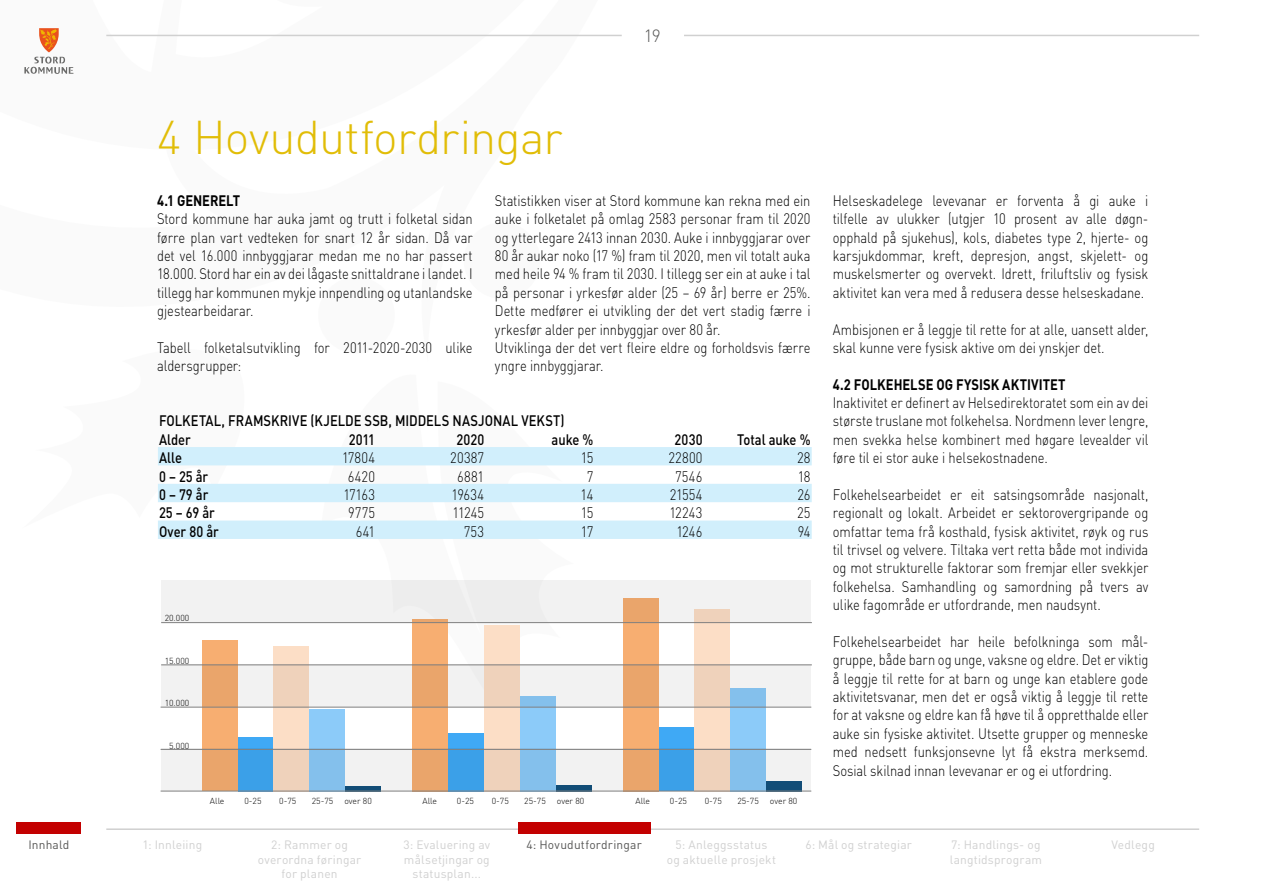
<style>
.page{position:relative;width:1263px;height:893px;background:#fff}
.page>*{position:absolute;margin:0;border:0;box-sizing:border-box;transform-origin:0 0}
.t1{font:300 46.8px "DIN";letter-spacing:-.015em;color:#e1bd07}
.t2{font:300 17.55px "DIN";color:#575756}
.t3{font:300 15px/18.3px "DIN";letter-spacing:-.005em;color:#000;text-align:justify;scale:.86 1}
.t4{font:500 15px/18.3px "DIN";color:#000;scale:.86 1}
.t5{font:700 15px "DIN";color:#000;scale:.86 1}
.t6{font:12px/14.4px "DIN";letter-spacing:.015em;color:#d0d0d0;text-align:center}
.t7{font:12px "DIN";letter-spacing:.015em;color:#575756}
.t8{font:300 8.7px "DIN";color:#000}
</style>
<div class="page">
<hr style="left:106px;top:828px;width:1093px;height:2px;background:#d0d0d0">
<svg style="left:24px;top:28px;width:49px;height:46px"></svg>
<hr style="left:106px;top:35px;width:516px;height:1px;background:#d0d0d0">
<hr style="left:684px;top:35px;width:515px;height:1px;background:#d0d0d0">
<div style="left:17px;top:823px;width:64px;height:11px;background:#c30000"></div>
<div style="left:518px;top:823px;width:132px;height:11px;background:#c30000"></div>
<svg style="left:158px;top:447px;width:654px;height:92px;fill:#d1effc"></svg>
<div style="left:202px;top:640px;width:36px;height:151px;background:#f7ae71"></div>
<div style="left:238px;top:737px;width:35px;height:54px;background:#3fa9f5"></div>
<div style="left:273px;top:646px;width:36px;height:145px;background:#fcdec6"></div>
<div style="left:309px;top:709px;width:36px;height:82px;background:#8ccbf9"></div>
<div style="left:448px;top:733px;width:36px;height:58px;background:#3fa9f5"></div>
<div style="left:484px;top:625px;width:36px;height:166px;background:#fcdec6"></div>
<div style="left:520px;top:696px;width:36px;height:95px;background:#8ccbf9"></div>
<div style="left:412px;top:619px;width:36px;height:172px;background:#f7ae71"></div>
<div style="left:658px;top:727px;width:36px;height:64px;background:#3fa9f5"></div>
<div style="left:694px;top:609px;width:36px;height:182px;background:#fcdec6"></div>
<div style="left:730px;top:688px;width:36px;height:103px;background:#8ccbf9"></div>
<div style="left:623px;top:598px;width:35px;height:193px;background:#f7ae71"></div>
<svg style="left:161px;top:748px;width:650px;height:43px"></svg>
<svg style="left:161px;top:666px;width:650px;height:41px;fill:#f2f2f2"></svg>
<div style="left:161px;top:580px;width:650px;height:42px;background:#f2f2f2"></div>
<hr style="left:161px;top:791px;width:650px;height:1px;background:#808080">
<hr style="left:161px;top:749px;width:650px;height:1px;background:#808080">
<hr style="left:161px;top:707px;width:650px;height:1px;background:#808080">
<hr style="left:161px;top:665px;width:651px;height:1px;background:#808080">
<hr style="left:161px;top:622px;width:651px;height:1px;background:#808080">
<p class="t2" style="left:644px;top:25px;width:19px">19</p>
<h1 class="t1" style="left:157px;top:109px;width:407px">4 Hovudutfordringar</h1>
<p class="t5" style="left:157px;top:191px;width:98px">4.1 GENERELT</p>
<p class="t3" style="left:157px;top:210px;width:368px">Stord kommune har auka jamt og trutt i folketal sidan førre plan vart vedteken for snart 12 år sidan. Då var det vel 16.000 innbyggjarar medan me no har passert 18.000. Stord har ein av dei lågaste snittaldrane i landet. I tillegg har kommunen mykje innpendling og utanlandske gjestearbeidarar.</p>
<p class="t3" style="left:157px;top:338px;width:368px">Tabell folketalsutvikling for 2011-2020-2030 ulike aldersgrupper:</p>
<p class="t3" style="left:495px;top:191px;width:368px;text-align:left">Statistikken viser at Stord kommune kan rekna med ein auke i folketalet på omlag 2583 personar fram til 2020 og ytterlegare 2413 innan 2030. Auke i innbyggjarar over 80 år aukar noko (17 %) fram til 2020, men vil totalt auka med heile 94 % fram til 2030. I tillegg ser ein at auke i tal på personar i yrkesfør alder (25 – 69 år) berre er 25%.<br>Dette medfører ei utvikling der det vert stadig færre i yrkesfør alder per innbyggjar over 80 år.<br>Utviklinga der det vert fleire eldre og forholdsvis færre yngre innbyggjarar.</p>
<p class="t4" style="left:159px;top:411px;width:473px">FOLKETAL, FRAMSKRIVE (KJELDE SSB, MIDDELS NASJONAL VEKST)<br>Alder</p>
<p class="t4" style="left:349px;top:430px;width:32px">2011</p>
<p class="t4" style="left:456px;top:430px;width:34px">2020</p>
<p class="t4" style="left:552px;top:430px;width:50px">auke %</p>
<p class="t4" style="left:675px;top:430px;width:34px">2030</p>
<p class="t4" style="left:737px;top:430px;width:87px">Total auke %</p>
<p class="t4" style="left:159px;top:448px;width:28px">Alle</p>
<p class="t3" style="left:342px;top:448px;width:40px">17804</p>
<p class="t3" style="left:450px;top:448px;width:41px">20387</p>
<p class="t3" style="left:581px;top:448px;width:16px">15</p>
<p class="t3" style="left:668px;top:448px;width:41px">22800</p>
<p class="t3" style="left:797px;top:448px;width:17px">28</p>
<p class="t4" style="left:159px;top:466px;width:59px">0 – 25 år</p>
<p class="t3" style="left:348px;top:467px;width:33px">6420</p>
<p class="t3" style="left:457px;top:467px;width:33px">6881</p>
<p class="t3" style="left:587px;top:467px;width:9px">7</p>
<p class="t3" style="left:675px;top:467px;width:33px">7546</p>
<p class="t3" style="left:798px;top:467px;width:16px">18</p>
<p class="t4" style="left:159px;top:485px;width:59px">0 – 79 år</p>
<p class="t3" style="left:343px;top:485px;width:38px">17163</p>
<p class="t3" style="left:451px;top:485px;width:40px">19634</p>
<p class="t3" style="left:581px;top:485px;width:16px">14</p>
<p class="t3" style="left:670px;top:485px;width:40px">21554</p>
<p class="t3" style="left:797px;top:485px;width:17px">26</p>
<p class="t4" style="left:159px;top:503px;width:66px">25 – 69 år</p>
<p class="t3" style="left:348px;top:504px;width:33px">9775</p>
<p class="t3" style="left:453px;top:504px;width:38px">11245</p>
<p class="t3" style="left:581px;top:504px;width:16px">15</p>
<p class="t3" style="left:669px;top:504px;width:40px">12243</p>
<p class="t3" style="left:797px;top:504px;width:17px">25</p>
<p class="t4" style="left:159px;top:522px;width:71px">Over 80 år</p>
<p class="t3" style="left:356px;top:522px;width:24px">641</p>
<p class="t3" style="left:464px;top:522px;width:25px">753</p>
<p class="t3" style="left:581px;top:522px;width:16px">17</p>
<p class="t3" style="left:676px;top:522px;width:32px">1246</p>
<p class="t3" style="left:798px;top:522px;width:16px">94</p>
<p class="t8" style="left:165px;top:612px;width:26px">20.000</p>
<p class="t8" style="left:165px;top:655px;width:26px">15.000</p>
<p class="t8" style="left:165px;top:697px;width:26px">10.000</p>
<p class="t8" style="left:169px;top:740px;width:22px">5.000</p>
<p class="t8" style="left:210px;top:795px;width:16px">Alle</p>
<p class="t8" style="left:244px;top:795px;width:19px">0-25</p>
<p class="t8" style="left:279px;top:795px;width:19px">0-75</p>
<p class="t8" style="left:312px;top:795px;width:23px">25-75</p>
<p class="t8" style="left:344px;top:795px;width:29px">over 80</p>
<p class="t8" style="left:422px;top:795px;width:16px">Alle</p>
<p class="t8" style="left:457px;top:795px;width:19px">0-25</p>
<p class="t8" style="left:492px;top:795px;width:19px">0-75</p>
<p class="t8" style="left:524px;top:795px;width:23px">25-75</p>
<p class="t8" style="left:557px;top:795px;width:29px">over 80</p>
<p class="t8" style="left:635px;top:795px;width:16px">Alle</p>
<p class="t8" style="left:670px;top:795px;width:19px">0-25</p>
<p class="t8" style="left:705px;top:795px;width:19px">0-75</p>
<p class="t8" style="left:737px;top:795px;width:23px">25-75</p>
<p class="t8" style="left:770px;top:795px;width:29px">over 80</p>
<p class="t3" style="left:833px;top:191px;width:368px">Helseskadelege levevanar er forventa å gi auke i tilfelle av ulukker (utgjer 10 prosent av alle døgn&shy;opphald på sjukehus), kols, diabetes type 2, hjerte- og karsjukdommar, kreft, depresjon, angst, skjelett- og muskel smerter og overvekt. Idrett, friluftsliv og fysisk aktivitet kan vera med å redusera desse helseskadane.</p>
<p class="t3" style="left:833px;top:320px;width:368px">Ambisjonen er å leggje til rette for at alle, uansett alder, skal kunne vere fysisk aktive om dei ynskjer det.</p>
<p class="t5" style="left:833px;top:374px;width:272px">4.2 FOLKEHELSE OG FYSISK AKTIVITET</p>
<p class="t3" style="left:833px;top:393px;width:368px">Inaktivitet er definert av Helsedirektoratet som ein av dei største truslane mot folkehelsa. Nordmenn lever lengre, men svekka helse kombinert med høgare levealder vil føre til ei stor auke i helsekostnadene.</p>
<p class="t3" style="left:833px;top:485px;width:368px">Folkehelsearbeidet er eit satsingsområde nasjonalt, regionalt og lokalt. Arbeidet er sektorovergripande og omfattar tema frå kosthald, fysisk aktivitet, røyk og rus til trivsel og velvere. Tiltaka vert retta både mot individa og mot strukturelle faktorar som fremjar eller svekkjer folkehelsa. Samhandling og samordning på tvers av ulike fagområde er utfordrande, men naudsynt.</p>
<p class="t3" style="left:833px;top:632px;width:368px">Folkehelsearbeidet har heile befolkninga som mål&shy;gruppe, både barn og unge, vaksne og eldre. Det er viktig å leggje til rette for at barn og unge kan etablere gode aktivitetsvanar, men det er også viktig å leggje til rette for at vaksne og eldre kan få høve til å oppretthalde eller auke sin fysiske aktivitet. Utsette grupper og menneske med nedsett funksjonsevne lyt få ekstra merksemd.<br>Sosial skilnad innan levevanar er og ei utfordring.</p>
<p class="t6" style="left:142px;top:838px;width:61px">1: Innleiing</p>
<p class="t6" style="left:667px;top:838px;width:111px">5: Anleggsstatus<br>og aktuelle prosjekt</p>
<p class="t6" style="left:805px;top:838px;width:108px">6: Mål og strategiar</p>
<p class="t6" style="left:950px;top:838px;width:94px;text-align:left">7: Handlings- og langtidsprogram</p>
<p class="t6" style="left:403px;top:838px;width:88px">3: Evaluering av</p>
<p class="t6" style="left:1111px;top:838px;width:45px">Vedlegg</p>
<p class="t6" style="left:404px;top:852px;width:87px">målsetjingar og statusplan...</p>
<p class="t7" style="left:28px;top:837px;width:43px">Innhald</p>
<p class="t6" style="left:258px;top:838px;width:105px">2: Rammer og overordna føringar for planen</p>
<p class="t7" style="left:526px;top:837px;width:117px">4: Hovudutfordringar</p>
</div>
